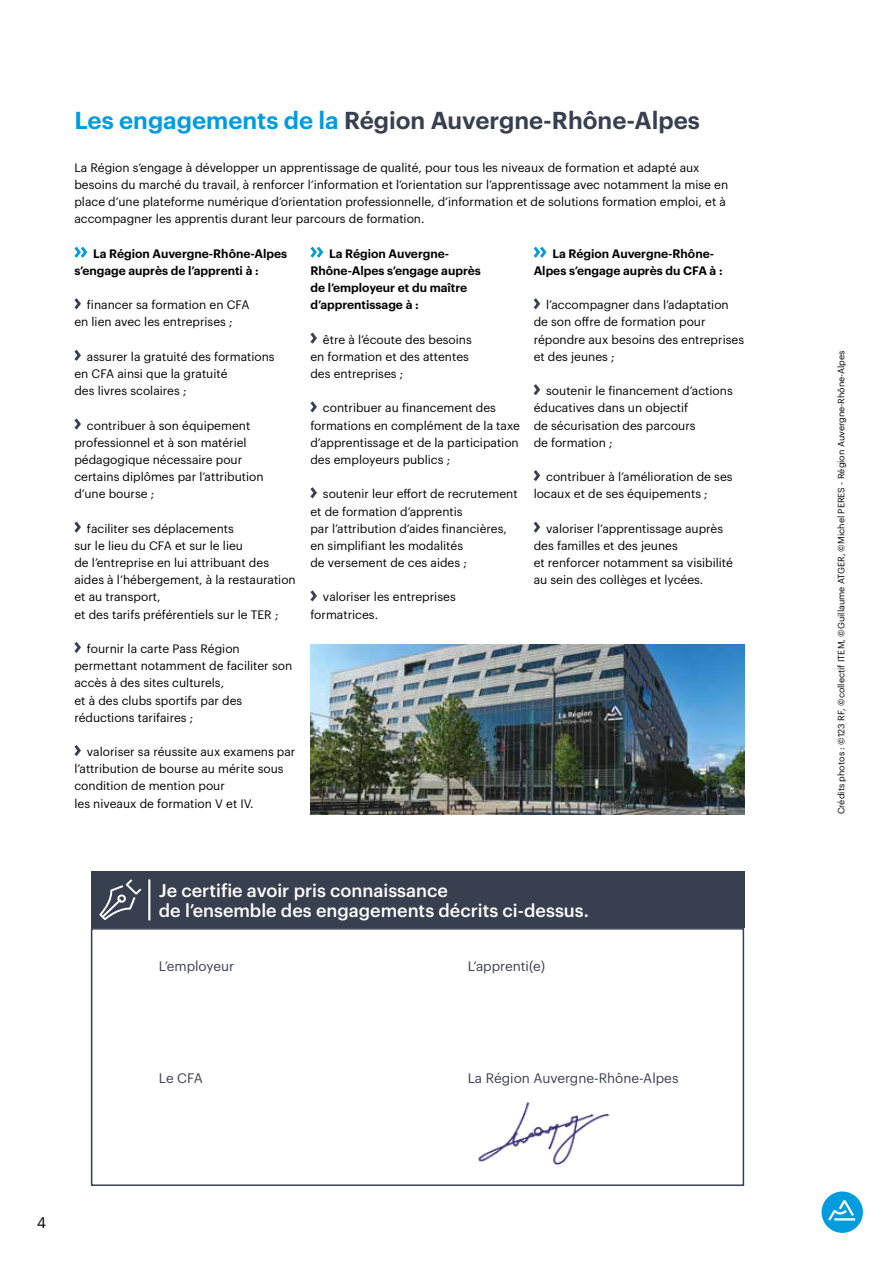
<style>
.page{position:relative;width:893px;height:1263px;background:#fff}
.page>*{position:absolute;margin:0;border:0;box-sizing:border-box;transform-origin:0 0}
.t1{font:600 24px "Graphik";color:#384050}
.t2{font:500 18px/19.5px "Graphik";color:#fff}
.t3{font:15px "Graphik";color:#000}
.t4{font:13.5px "Graphik";color:#384050}
.t5{font:12px/17.2px "Graphik";color:#000}
.t6{font:600 12px/17.2px "Graphik";color:#000}
.t7{font:9px "Graphik";color:#000}
.s1{color:#009cdd}
</style>
<div class="page">
<div style="left:91px;top:871px;width:653px;height:57px;background:#384050"></div>
<img style="left:310px;top:644px;width:434px;height:170px">
<svg style="left:74px;top:247px;width:13px;height:11px"></svg>
<svg style="left:74px;top:298px;width:7px;height:11px"></svg>
<svg style="left:74px;top:350px;width:7px;height:11px"></svg>
<svg style="left:74px;top:418px;width:7px;height:12px"></svg>
<svg style="left:74px;top:522px;width:7px;height:11px"></svg>
<svg style="left:74px;top:642px;width:7px;height:11px"></svg>
<svg style="left:74px;top:745px;width:7px;height:11px"></svg>
<svg style="left:310px;top:247px;width:13px;height:11px"></svg>
<svg style="left:310px;top:333px;width:7px;height:11px"></svg>
<svg style="left:310px;top:401px;width:7px;height:11px"></svg>
<svg style="left:310px;top:487px;width:7px;height:11px"></svg>
<svg style="left:310px;top:590px;width:7px;height:11px"></svg>
<svg style="left:534px;top:247px;width:12px;height:11px"></svg>
<svg style="left:534px;top:298px;width:6px;height:11px"></svg>
<svg style="left:534px;top:384px;width:6px;height:11px"></svg>
<svg style="left:534px;top:470px;width:6px;height:11px"></svg>
<svg style="left:534px;top:522px;width:6px;height:11px"></svg>
<div style="left:91px;top:928px;width:653px;height:258px;border:2px solid #384050"></div>
<hr style="left:148px;top:879px;width:2px;height:41px;background:#fff">
<svg style="left:99px;top:879px;width:43px;height:41px"></svg>
<svg style="left:822px;top:1191px;width:41px;height:42px"></svg>
<img style="left:478px;top:1102px;width:132px;height:64px">
<h1 class="t1" style="left:74px;top:102px;width:627px"><span class="s1">Les engagements de la</span> Région Auvergne-Rhône-Alpes</h1>
<p class="t5" style="left:74px;top:158px;width:655px">La Région s’engage à développer un apprentissage de qualité, pour tous les niveaux de formation et adapté aux besoins du marché du travail, à renforcer l’information et l’orientation sur l’apprentissage avec notamment la mise en place d’une plateforme numérique d’orientation professionnelle, d’information et de solutions formation emploi, et à accompagner les apprentis durant leur parcours de formation.</p>
<p class="t6" style="left:74px;top:244px;width:214px;text-indent:19px">La Région Auvergne-Rhône-Alpes s’engage auprès de l’apprenti à :</p>
<p class="t5" style="left:74px;top:295px;width:177px;text-indent:13px">financer sa formation en CFA en lien avec les entreprises ;</p>
<p class="t5" style="left:74px;top:347px;width:202px;text-indent:13px">assurer la gratuité des formations en CFA ainsi que la gratuité<br>des livres scolaires ;</p>
<p class="t5" style="left:74px;top:416px;width:191px;text-indent:13px">contribuer à son équipement professionnel et à son matériel pédagogique nécessaire pour certains diplômes par l’attribution d’une bourse ;</p>
<p class="t5" style="left:74px;top:519px;width:223px;text-indent:13px">faciliter ses déplacements<br>sur le lieu du CFA et sur le lieu<br>de l’entreprise en lui attribuant des aides à l’hébergement, à la restauration et au transport,<br>et des tarifs préférentiels sur le TER ;</p>
<p class="t5" style="left:74px;top:639px;width:219px;text-indent:13px">fournir la carte Pass Région permettant notamment de faciliter son accès à des sites culturels,<br>et à des clubs sportifs par des réductions tarifaires ;</p>
<p class="t5" style="left:74px;top:742px;width:223px;text-indent:13px">valoriser sa réussite aux examens par l’attribution de bourse au mérite sous condition de mention pour<br>les niveaux de formation V et IV.</p>
<p class="t6" style="left:310px;top:244px;width:172px;text-indent:19px">La Région Auvergne-<br>Rhône-Alpes s’engage auprès de l’employeur et du maître d’apprentissage à :</p>
<p class="t5" style="left:310px;top:330px;width:163px;text-indent:13px">être à l’écoute des besoins en formation et des attentes des entreprises ;</p>
<p class="t5" style="left:310px;top:398px;width:211px;text-indent:13px">contribuer au financement des formations en complément de la taxe d’apprentissage et de la participation des employeurs publics ;</p>
<p class="t5" style="left:310px;top:484px;width:209px;text-indent:13px">soutenir leur effort de recrutement et de formation d’apprentis<br>par l’attribution d’aides financières, en simplifiant les modalités<br>de versement de ces aides ;</p>
<p class="t5" style="left:310px;top:587px;width:147px;text-indent:13px">valoriser les entreprises formatrices.</p>
<p class="t6" style="left:534px;top:244px;width:190px;text-indent:19px">La Région Auvergne-Rhône-<br>Alpes s’engage auprès du CFA à :</p>
<p class="t5" style="left:534px;top:295px;width:212px;text-indent:13px">l’accompagner dans l’adaptation de son offre de formation pour répondre aux besoins des entreprises et des jeunes ;</p>
<p class="t5" style="left:534px;top:381px;width:201px;text-indent:13px">soutenir le financement d’actions éducatives dans un objectif<br>de sécurisation des parcours<br>de formation ;</p>
<p class="t5" style="left:534px;top:467px;width:201px;text-indent:13px">contribuer à l’amélioration de ses locaux et de ses équipements ;</p>
<p class="t5" style="left:534px;top:519px;width:201px;text-indent:13px">valoriser l’apprentissage auprès des familles et des jeunes<br>et renforcer notamment sa visibilité au sein des collèges et lycées.</p>
<h2 class="t2" style="left:159px;top:880px;width:431px">Je certifie avoir pris connaissance<br>de l’ensemble des engagements décrits ci-dessus.</h2>
<p class="t4" style="left:159px;top:956px;width:77px">L’employeur</p>
<p class="t4" style="left:468px;top:956px;width:79px">L’apprenti(e)</p>
<p class="t4" style="left:159px;top:1067px;width:45px">Le CFA</p>
<p class="t4" style="left:468px;top:1067px;width:212px">La Région Auvergne-Rhône-Alpes</p>
<p class="t3" style="left:37px;top:1211px;width:11px">4</p>
<p class="t7" style="left:834px;top:814px;width:465px;rotate:-90deg">Crédits photos : ©123 RF, ©collectif ITEM, ©Guillaume ATGER, ©Michel PERES - Région Auvergne-Rhône-Alpes</p>
</div>
